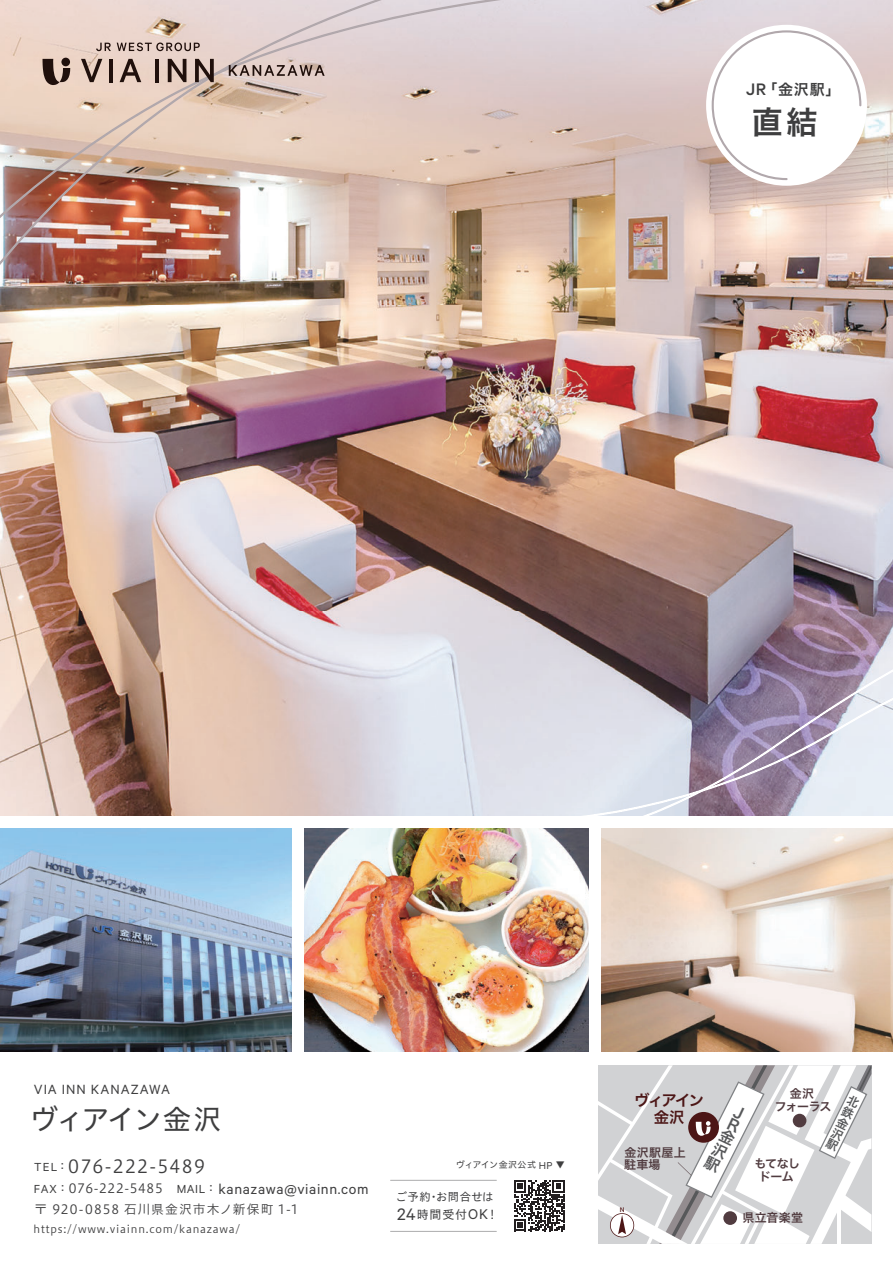
<style>
.page{position:relative;width:893px;height:1263px;background:#fff}
.page>*{position:absolute;margin:0;border:0;box-sizing:border-box;transform-origin:0 0}
.t1{font:31.5px "Hira Kaku Std W6";color:#3e3e3f}
.t2{font:28.5px "Hiragino UD Sans Std W4";letter-spacing:-.075em;color:#3e3e3f}
.t3{font:18px "Hiragino UD Sans Std W3";letter-spacing:.07em;color:#3e3e3f}
.t4{font:15.9px "Calibre";letter-spacing:.04em;color:#3e3e3f}
.t5{font:15.45px/17.1px "Hira Kaku Pro W6";letter-spacing:-.11em;color:#4c1616;text-align:center}
.t6{font:15px "Calibre";letter-spacing:.06em;color:#3e3e3f}
.t7{font:15px "Hira Kaku Std W6";color:#3e3e3f}
.t8{font:12.75px "Hiragino UD Sans Std W3";letter-spacing:.075em;color:#3e3e3f}
.t9{font:12px/12.9px "Hira Kaku Pro W6";letter-spacing:.01em;color:#513c40;text-align:center}
.t10{font:12px "Hiragino UD Sans Std W4";color:#3e3e3f}
.t11{font:11.25px "Hiragino UD Sans Std W4";letter-spacing:.04em;color:#3e3e3f}
.t12{font:10.5px "Hiragino UD Sans Std W3";letter-spacing:.07em;color:#3e3e3f}
.t13{font:9px "Hiragino UD Sans Std W4";letter-spacing:-.01em;color:#3e3e3f}
.t14{font:500 7.65px "Calibre";color:#4c1616}
.s1{font-family:"Calibre";font-weight:500;font-size:18.75px}
.s2{font-family:"Calibre";font-size:13.2px}
.s3{font-size:13.2px}
.s4{font-family:"Hiragino UD Sans Std W4";font-size:10.5px}
.s5{font-family:"Hiragino UD Sans Std W3";font-size:12.75px}
.s6{font-family:"Calibre";font-size:11.25px}
.s7{font-family:"Calibre";font-size:18.75px}
.s8{font-family:"Calibre";font-size:15.9px}
.s9{font-family:"Calibre";font-size:15px}
</style>
<div class="page">
<img style="left:0;top:0;width:893px;height:815px">
<svg style="left:510px;top:603px;width:383px;height:240px;background:#b3aab7"></svg>
<img style="left:0;top:339px;width:606px;height:27px">
<img style="left:0;top:0;width:606px;height:339px">
<svg style="left:390px;top:1231px;width:107px;height:1px"></svg>
<svg style="left:390px;top:1180px;width:107px;height:1px"></svg>
<img style="left:602px;top:828px;width:291px;height:224px">
<img style="left:304px;top:828px;width:285px;height:224px">
<img style="left:0;top:828px;width:291px;height:224px">
<div style="left:706px;top:25px;width:161px;height:161px;background:#fff;border-radius:50%"></div>
<svg style="left:712px;top:30px;width:149px;height:150px"></svg>
<svg style="left:96px;top:43px;width:15px;height:8px"></svg>
<svg style="left:117px;top:43px;width:83px;height:8px"></svg>
<svg style="left:81px;top:59px;width:21px;height:23px"></svg>
<hr style="left:109px;top:59px;width:4px;height:23px;background:#20100c">
<svg style="left:120px;top:59px;width:21px;height:23px"></svg>
<hr style="left:155px;top:59px;width:4px;height:23px;background:#20100c">
<svg style="left:168px;top:59px;width:18px;height:23px"></svg>
<svg style="left:195px;top:59px;width:19px;height:23px"></svg>
<svg style="left:43px;top:59px;width:27px;height:26px"></svg>
<div style="left:61px;top:58px;width:9px;height:8px;background:#20100c;border-radius:50%"></div>
<svg style="left:229px;top:65px;width:96px;height:11px"></svg>
<svg style="left:514px;top:1180px;width:51px;height:51px"></svg>
<svg style="left:598px;top:1065px;width:273px;height:179px"></svg>
<p class="t7" style="left:746px;top:78px;width:96px"><span class="s1">JR</span>「金沢駅」</p>
<h1 class="t1" style="left:751px;top:98px;width:68px">直結</h1>
<p class="t6" style="left:34px;top:1081px;width:137px">VIA INN KANAZAWA</p>
<h2 class="t2" style="left:30px;top:1097px;width:194px">ヴィアイン金沢</h2>
<p class="t3" style="left:34px;top:1153px;width:172px"><span class="s2">TEL</span><sup>：</sup>076-222-5489</p>
<p class="t4" style="left:34px;top:1179px;width:336px"><span class="s3">FAX</span><span class="s4">：</span><span class="s5">076-222-5485</span> <span class="s3">MAIL</span><span class="s4">：</span> kanazawa@viainn.com</p>
<p class="t8" style="left:35px;top:1199px;width:266px">〒 920-0858 石川県金沢市木ノ新保町 1-1</p>
<p class="t12" style="left:34px;top:1221px;width:208px">https://www.viainn.com/kanazawa/</p>
<p class="t5" style="left:634px;top:1090px;width:72px">ヴィアイン金沢</p>
<p class="t9" style="left:775px;top:1086px;width:58px">金沢<br>フォーラス</p>
<p class="t9" style="left:624px;top:1145px;width:63px;text-align:left">金沢駅屋上駐車場</p>
<p class="t9" style="left:755px;top:1156px;width:47px;line-height:13.4px">もてなしドーム</p>
<p class="t13" style="left:456px;top:1158px;width:110px">ヴィアイン金沢公式 <span class="s6">HP</span> ▼</p>
<p class="t11" style="left:396px;top:1188px;width:99px">ご予約・お問合せは</p>
<p class="t10" style="left:397px;top:1205px;width:98px"><span class="s7">24</span>時間受付<span class="s8">OK</span><span class="s9">!</span></p>
<p class="t14" style="left:620px;top:1205px;width:6px">N</p>
<p class="t9" style="left:742px;top:1211px;width:62px">県立音楽堂</p>
</div>
